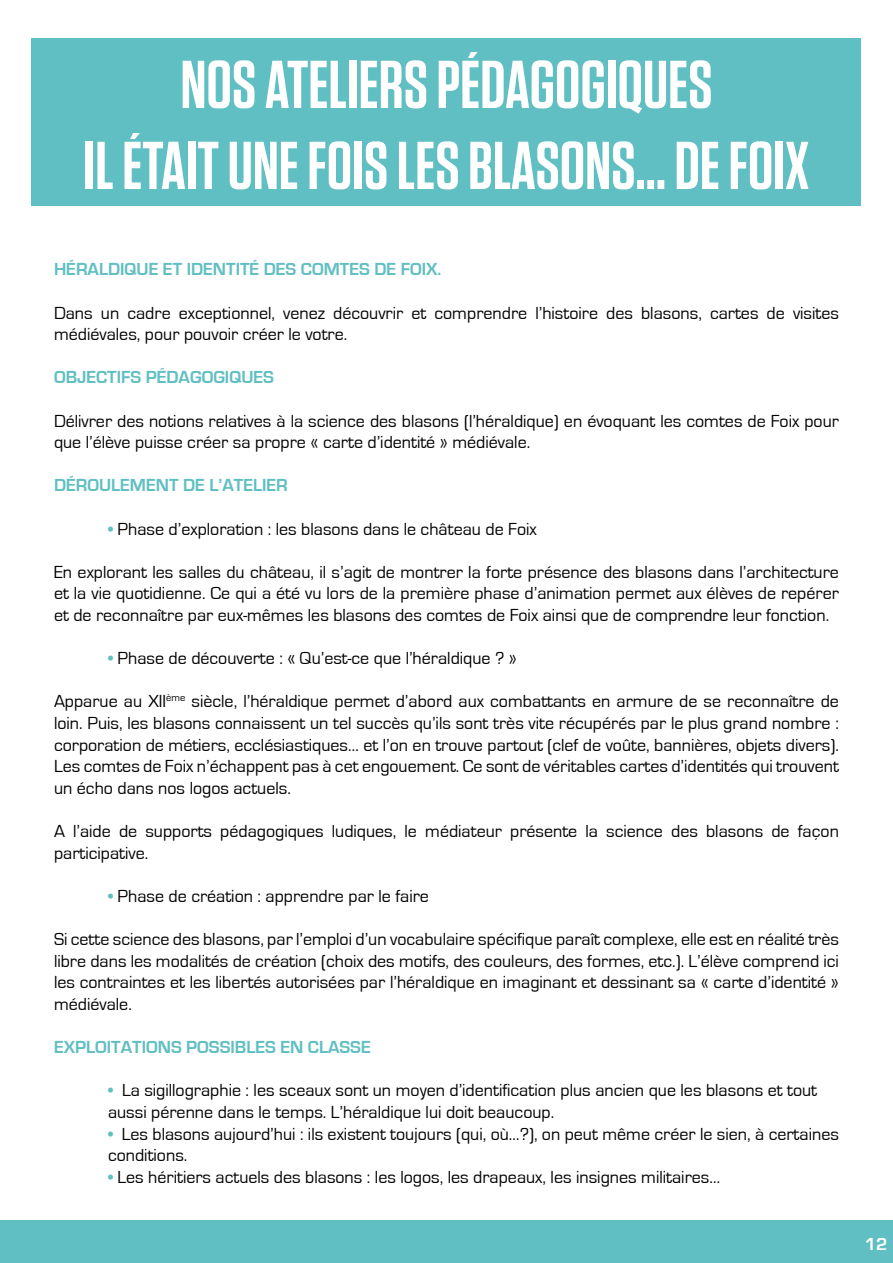
<style>
.page{position:relative;width:893px;height:1263px;background:#fff}
.page>*{position:absolute;margin:0;border:0;box-sizing:border-box;transform-origin:0 0}
.t1{font:600 67.5px/81px "Tungsten";color:#fff;text-align:center}
.t2{font:18px/21.6px "Eurostile";color:#000}
.t3{font:700 18px "Eurostile";color:#60bfc2}
.t4{font:700 18px "Eurostile";color:#fff}
.s1{color:#60bfc2}
</style>
<div class="page">
<div style="left:32px;top:38px;width:829px;height:168px;background:#60bfc2"></div>
<div style="left:0;top:1220px;width:893px;height:43px;background:#60bfc2"></div>
<h1 class="t1" style="left:84px;top:45px;width:725px">Nos ATELIERS PÉDAGOGIQUES<br>IL ÉTAIT UNE FOIS LES BLASONS… DE FOIX</h1>
<p class="t3" style="left:54px;top:260px;width:65px">HÉRALDIQUE</p>
<p class="t3" style="left:163px;top:260px;width:34px">ET IDENTITÉ</p>
<p class="t3" style="left:264px;top:260px;width:12px">DES</p>
<p class="t3" style="left:301px;top:260px;width:13px">COMTES</p>
<p class="t3" style="left:374px;top:260px;width:68px">DE FOIX.</p>
<p class="t2" style="left:54px;top:302px;width:786px">Dans un cadre exceptionnel, venez découvrir et comprendre l’histoire des blasons, cartes de visites médiévales, pour pouvoir créer le votre.</p>
<p class="t3" style="left:54px;top:368px;width:34px">OBJECTIFS</p>
<p class="t3" style="left:146px;top:368px;width:12px">PÉDAGOGIQUES</p>
<p class="t2" style="left:54px;top:410px;width:786px">Délivrer des notions relatives à la science des blasons (l’héraldique) en évoquant les comtes de Foix pour que l’élève puisse créer sa propre « carte d’identité » médiévale.</p>
<p class="t3" style="left:54px;top:476px;width:24px">DÉROU</p>
<p class="t3" style="left:111px;top:476px;width:22px">LEMENT</p>
<p class="t3" style="left:183px;top:476px;width:89px">DE L’ATE LIER</p>
<p class="t2" style="left:108px;top:518px;width:430px"><span class="s1">•</span> Phase d’exploration : les blasons dans le château de Foix</p>
<p class="t2" style="left:54px;top:561px;width:786px;text-align:justify">En explorant les salles du château, il s’agit de montrer la forte présence des blasons dans l’architecture et la vie quotidienne. Ce qui a été vu lors de la première phase d’animation permet aux élèves de repérer et de reconnaître par eux-mêmes les blasons des comtes de Foix ainsi que de comprendre leur fonction.</p>
<p class="t2" style="left:108px;top:648px;width:410px"><span class="s1">•</span> Phase de découverte : « Qu’est-ce que l’héraldique ? »</p>
<p class="t2" style="left:54px;top:691px;width:786px;text-align:justify">Apparue au XII<sup>ème</sup> siècle, l’héraldique permet d’abord aux combattants en armure de se reconnaître de loin. Puis, les blasons connaissent un tel succès qu’ils sont très vite récupérés par le plus grand nombre : corporation de métiers, ecclésiastiques… et l’on en trouve partout (clef de voûte, bannières, objets divers).<br>Les comtes de Foix n’échappent pas à cet engouement. Ce sont de véritables cartes d’identités qui trouvent un écho dans nos logos actuels.</p>
<p class="t2" style="left:54px;top:821px;width:786px">A l’aide de supports pédagogiques ludiques, le médiateur présente la science des blasons de façon participative.</p>
<p class="t2" style="left:108px;top:885px;width:322px"><span class="s1">•</span> Phase de création : apprendre par le faire</p>
<p class="t2" style="left:54px;top:929px;width:786px;text-align:justify">Si cette science des blasons, par l’emploi d’un vocabulaire spécifique paraît complexe, elle est en réalité très libre dans les modalités de création (choix des motifs, des couleurs, des formes, etc.). L’élève comprend ici les contraintes et les libertés autorisées par l’héraldique en imaginant et dessinant sa « carte d’identité » médiévale.</p>
<p class="t3" style="left:54px;top:1037px;width:52px">EXPLOITATIONS</p>
<p class="t3" style="left:186px;top:1037px;width:11px">POSSI</p>
<p class="t3" style="left:235px;top:1037px;width:105px">BLES EN CLASSE</p>
<p class="t2" style="left:108px;top:1080px;width:711px"><span class="s1">•</span> La sigillographie : les sceaux sont un moyen d’identification plus ancien que les blasons et tout aussi pérenne dans le temps. L’héraldique lui doit beaucoup.</p>
<p class="t2" style="left:108px;top:1123px;width:732px"><span class="s1">•</span> Les blasons aujourd’hui : ils existent toujours (qui, où…?), on peut même créer le sien, à certaines conditions.</p>
<p class="t2" style="left:108px;top:1166px;width:614px"><span class="s1">•</span> Les héritiers actuels des blasons : les logos, les drapeaux, les insignes militaires…</p>
<p class="t4" style="left:865px;top:1234px;width:24px">12</p>
</div>
